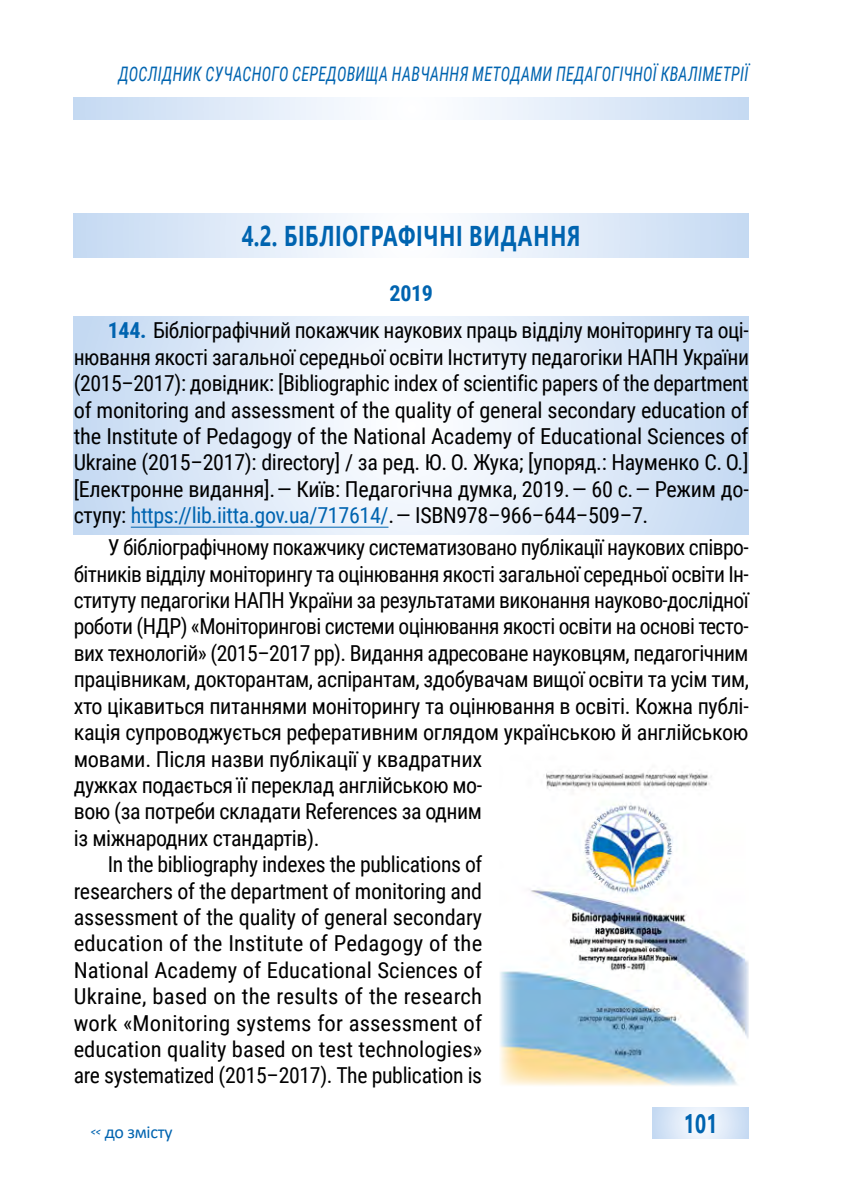
<style>
.page{position:relative;width:851px;height:1191px;background:#fff}
.page>*{position:absolute;margin:0;border:0;box-sizing:border-box;transform-origin:0 0}
.t1{font:700 28.6px "Segoe UI";letter-spacing:.045em;color:#0064b0;scale:.73 1}
.t2{font:700 26.4px "Segoe UI";color:#0064b0;scale:.73 1}
.t3{font:22px/26.4px "Roboto Condensed";letter-spacing:-.02em;color:#000}
.t4{font:22px "Roboto Condensed";color:#000}
.t5{font:22px "Roboto Condensed";letter-spacing:.005em;color:#000}
.t6{font:22px "Roboto Condensed";letter-spacing:.01em;color:#000}
.t7{font:italic 20px "Roboto Condensed";letter-spacing:.02em;color:#0064b0;scale:.8 1}
.t8{font:18px "Calibri";letter-spacing:-.015em;color:#0064b0}
.s1{font-weight:700;color:#0064b0}
.s2{color:#0064b0}
.s3{font-family:"Roboto Condensed";font-style:italic;font-size:12px}
</style>
<div class="page">
<svg style="left:74px;top:98px;width:674px;height:21px"></svg>
<svg style="left:652px;top:1107px;width:96px;height:31px"></svg>
<svg style="left:74px;top:214px;width:674px;height:43px"></svg>
<svg style="left:74px;top:316px;width:674px;height:218px"></svg>
<hr style="left:131px;top:527px;width:257px;height:1px;background:#0064b0">
<img style="left:500px;top:770px;width:248px;height:316px">
<p class="t7" style="left:118px;top:60px;width:789px">ДОСЛІДНИК СУЧАСНОГО СЕРЕДОВИЩА НАВЧАННЯ МЕТОДАМИ ПЕДАГОГІЧНОЇ КВАЛІМЕТРІЇ</p>
<h1 class="t1" style="left:242px;top:209px;width:465px">4.2. БІБЛІОГРАФІЧНІ ВИДАННЯ</h1>
<p class="t3" style="left:108px;top:273px;width:642px;line-height:37.8px;text-indent:282px"><span class="s1">2019<br>144.</span> Бібліографічний покажчик наукових праць відділу моніторингу та оці-</p>
<p class="t3" style="left:74px;top:343px;width:676px;text-align:justify">нювання якості загальної середньої освіти Інституту педагогіки НАПН України (2015–2017): довідник: [Bibliographic index of scientific papers of the department of monitoring and assessment of the quality of general secondary education of the Institute of Pedagogy of the National Academy of Educational Sciences of Ukraine (2015–2017): directory] / за ред. Ю. О. Жука; [упоряд.: Науменко С. О.] [Електронне видання]. — Київ: Педагогічна думка, 2019. — 60 с. — Режим до&shy;ступу: <span class="s2">https://lib.iitta.gov.ua/717614/</span>. — ISBN978–966–644–509–7.</p>
<p class="t3" style="left:108px;top:533px;width:642px">У бібліографічному покажчику систематизовано публікації наукових співро-</p>
<p class="t3" style="left:74px;top:560px;width:676px">бітників відділу моніторингу та оцінювання якості загальної середньої освіти Ін-</p>
<p class="t3" style="left:74px;top:586px;width:676px">ституту педагогіки НАПН України за результатами виконання науково-дослідної</p>
<p class="t3" style="left:74px;top:612px;width:676px">роботи (НДР) «Моніторингові системи оцінювання якості освіти на основі тесто-</p>
<p class="t3" style="left:74px;top:639px;width:676px">вих технологій» (2015–2017 рр). Видання адресоване науковцям, педагогічним</p>
<p class="t3" style="left:74px;top:665px;width:676px">працівникам, докторантам, аспірантам, здобувачам вищої освіти та усім тим,</p>
<p class="t3" style="left:74px;top:692px;width:676px">хто цікавиться питаннями моніторингу та оцінювання в освіті. Кожна публі-</p>
<p class="t3" style="left:74px;top:718px;width:676px">кація супроводжується реферативним оглядом українською й англійською</p>
<p class="t3" style="left:74px;top:744px;width:410px">мовами. Після назви публікації у квадратних</p>
<p class="t3" style="left:74px;top:771px;width:410px">дужках подається її переклад англійською мо-</p>
<p class="t3" style="left:74px;top:797px;width:410px">вою (за потреби складати References за одним</p>
<p class="t3" style="left:74px;top:824px;width:247px">із міжнародних стандартів).</p>
<p class="t3" style="left:108px;top:850px;width:376px">In the bibliography indexes the publications of</p>
<p class="t3" style="left:74px;top:876px;width:410px">researchers of the department of monitoring and</p>
<p class="t3" style="left:74px;top:903px;width:410px">assessment of the quality of general secondary</p>
<p class="t5" style="left:74px;top:928px;width:410px">education of the Institute of Pedagogy of the</p>
<p class="t4" style="left:74px;top:954px;width:410px">National Academy of Educational Sciences of</p>
<p class="t6" style="left:74px;top:981px;width:410px">Ukraine, based on the results of the research</p>
<p class="t5" style="left:74px;top:1007px;width:410px">work «Monitoring systems for assessment of</p>
<p class="t4" style="left:74px;top:1033px;width:410px">education quality based on test technologies»</p>
<p class="t3" style="left:74px;top:1061px;width:410px">are systematized (2015–2017). The publication is</p>
<p class="t8" style="left:91px;top:1119px;width:83px"><span class="s3">&lt;&lt;</span> до змісту</p>
<p class="t2" style="left:683px;top:1098px;width:47px">101</p>
</div>
